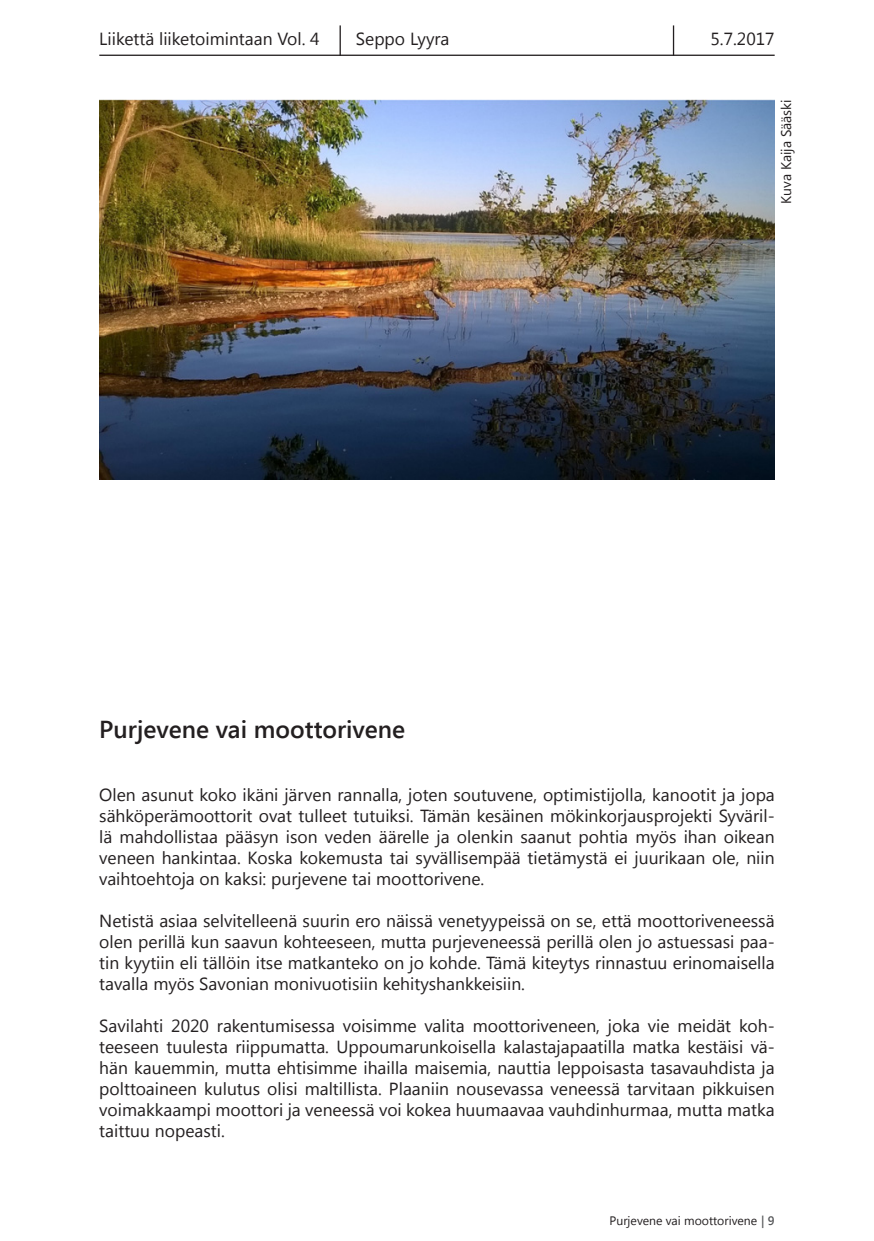
<style>
.page{position:relative;width:874px;height:1241px;background:#fff}
.page>*{position:absolute;margin:0;border:0;box-sizing:border-box;transform-origin:0 0}
.jutun_otsikko{font:600 24.5px "Segoe UI";color:#231f20}
.Leipä{font:17.5px/21px "Segoe UI";color:#231f20;text-align:justify}
.kuvat{font:14px "Segoe UI";color:#231f20}
.otsikko_1_1_1{font:12.25px "Segoe UI";color:#231f20}
.s1{font-weight:600;color:#57585a}
</style>
<div class="page">
<hr style="left:99px;top:55px;width:675px;height:1px;background:#231f20">
<hr style="left:672px;top:25px;width:1px;height:31px;background:#231f20">
<hr style="left:339px;top:25px;width:1px;height:31px;background:#231f20">
<img style="left:99px;top:99px;width:675px;height:380px">
<p class="Leipä" style="left:99px;top:28px;width:222px">Liikettä liiketoimintaan Vol. 4</p>
<p class="Leipä" style="left:356px;top:28px;width:95px">Seppo Lyyra</p>
<p class="Leipä" style="left:710px;top:28px;width:66px">5.7.2017</p>
<p class="kuvat" style="left:776px;top:204px;width:106px;rotate:-90deg">Kuva Kaija Sääski</p>
<p class="jutun_otsikko" style="left:99px;top:711px;width:307px">Purjevene vai moottorivene</p>
<p class="Leipä" style="left:99px;top:783px;width:676px">Olen asunut koko ikäni järven rannalla, joten soutuvene, optimistijolla, kanootit ja jopa sähköperämoottorit ovat tulleet tutuiksi. Tämän kesäinen mökinkorjausprojekti Syväril&shy;lä mahdollistaa pääsyn ison veden äärelle ja olenkin saanut pohtia myös ihan oikean veneen hankintaa. Koska kokemusta tai syvällisempää tietämystä ei juurikaan ole, niin vaihtoehtoja on kaksi: purjevene tai moottorivene.</p>
<p class="Leipä" style="left:99px;top:909px;width:676px">Netistä asiaa selvitelleenä suurin ero näissä venetyypeissä on se, että moottoriveneessä olen perillä kun saavun kohteeseen, mutta purjeveneessä perillä olen jo astuessasi paa&shy;tin kyytiin eli tällöin itse matkanteko on jo kohde. Tämä kiteytys rinnastuu erinomaisella tavalla myös Savonian monivuotisiin kehityshankkeisiin.</p>
<p class="Leipä" style="left:99px;top:1014px;width:676px">Savilahti 2020 rakentumisessa voisimme valita moottoriveneen, joka vie meidät koh&shy;teeseen tuulesta riippumatta. Uppoumarunkoisella kalastajapaatilla matka kestäisi vä&shy;hän kauemmin, mutta ehtisimme ihailla maisemia, nauttia leppoisasta tasavauhdista ja polttoaineen kulutus olisi maltillista. Plaaniin nousevassa veneessä tarvitaan pikkuisen voimakkaampi moottori ja veneessä voi kokea huumaavaa vauhdinhurmaa, mutta matka taittuu nopeasti.</p>
<p class="otsikko_1_1_1" style="left:609px;top:1211px;width:166px">Purjevene vai moottorivene <span class="s1">| 9</span></p>
</div>
